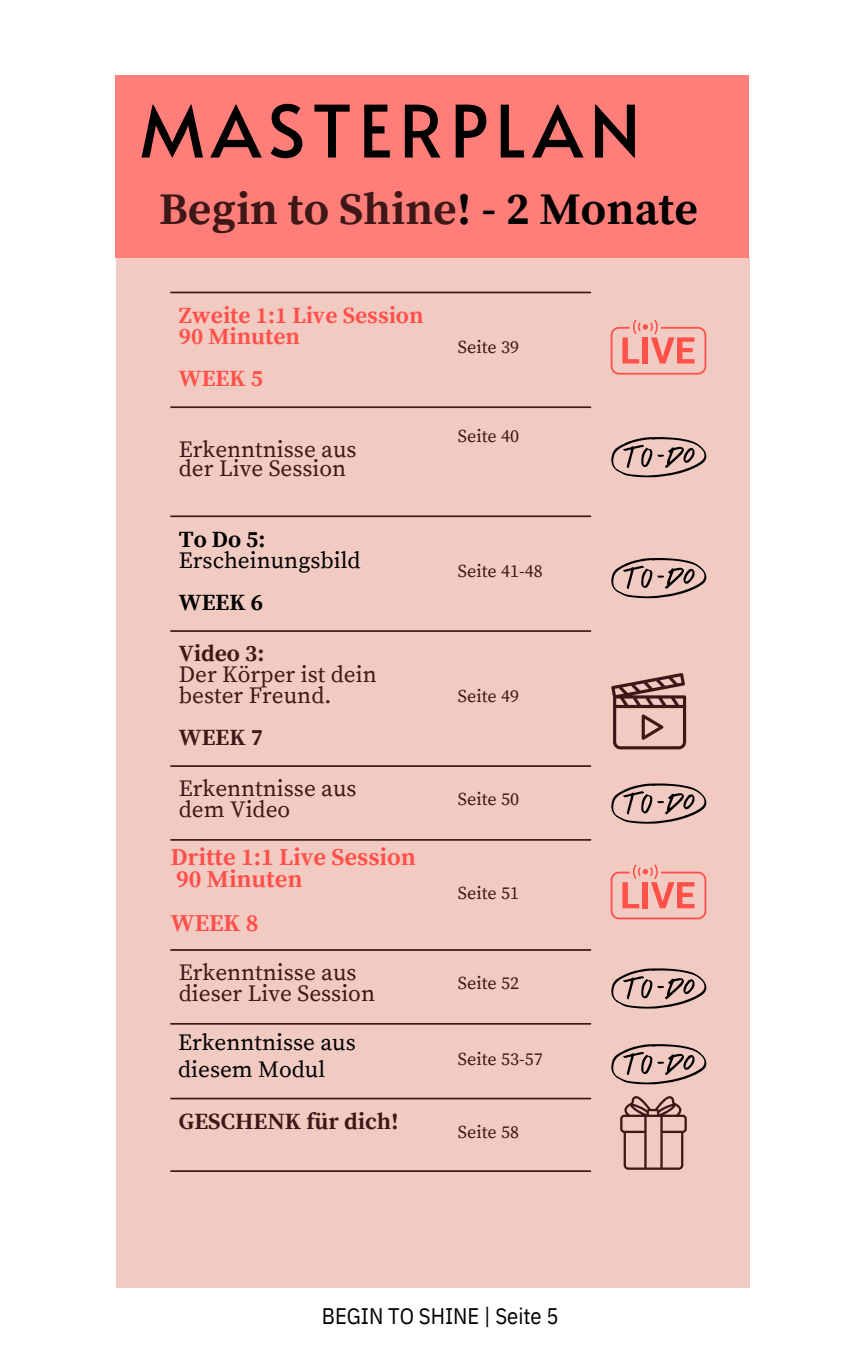
<style>
.page{position:relative;width:864px;height:1350px;background:#fff}
.page>*{position:absolute;margin:0;border:0;box-sizing:border-box;transform-origin:0 0}
.t1{font:72px "Alata";letter-spacing:.095em;color:#000}
.t2{font:700 45px "Source Serif Pro";color:#3e1817}
.t3{font:700 24.07px/22.1px "Source Serif Pro";color:#ff504a}
.t4{font:23.18px/20.9px "Source Serif Pro";color:#3e1817}
.t5{font:23.18px "Source Serif Pro";color:#000}
.t6{font:700 23.18px "Source Serif Pro";color:#ff504a}
.t7{font:700 23.18px "Source Serif Pro";color:#3e1817}
.t8{font:700 23.18px "Source Serif Pro";color:#000}
.t9{font:22.5px "IBM Plex Sans Cond";color:#000}
.t10{font:18px "Source Serif Pro";color:#3e1817}
.s1{color:#000}
</style>
<div class="page">
<div style="left:116px;top:258px;width:634px;height:1030px;background:#f1cac2"></div>
<div style="left:115px;top:76px;width:634px;height:182px;background:#ff7e79"></div>
<hr style="left:170px;top:292px;width:421px;height:1px;background:#3e1817">
<hr style="left:170px;top:406px;width:421px;height:2px;background:#3e1817">
<hr style="left:170px;top:515px;width:421px;height:2px;background:#3e1817">
<hr style="left:170px;top:630px;width:421px;height:2px;background:#3e1817">
<hr style="left:170px;top:765px;width:421px;height:2px;background:#3e1817">
<hr style="left:170px;top:839px;width:421px;height:2px;background:#3e1817">
<hr style="left:170px;top:949px;width:421px;height:2px;background:#3e1817">
<hr style="left:170px;top:1023px;width:421px;height:2px;background:#3e1817">
<hr style="left:170px;top:1098px;width:421px;height:1px;background:#3e1817">
<hr style="left:170px;top:1170px;width:421px;height:2px;background:#3e1817">
<svg style="left:611px;top:320px;width:95px;height:55px"></svg>
<svg style="left:611px;top:558px;width:96px;height:40px"></svg>
<svg style="left:611px;top:437px;width:96px;height:41px"></svg>
<svg style="left:611px;top:864px;width:95px;height:55px"></svg>
<svg style="left:611px;top:673px;width:75px;height:76px"></svg>
<svg style="left:611px;top:783px;width:96px;height:41px"></svg>
<svg style="left:620px;top:1096px;width:67px;height:74px"></svg>
<svg style="left:611px;top:1044px;width:96px;height:41px"></svg>
<svg style="left:611px;top:968px;width:96px;height:41px"></svg>
<p class="t1" style="left:140px;top:78px;width:502px">MASTERPLAN</p>
<p class="t2" style="left:159px;top:183px;width:541px">Begin to Shine<span class="s1">! - 2 Monate</span></p>
<h1 class="t6" style="left:179px;top:301px;width:246px">Zweite 1:1 Live Session</h1>
<h2 class="t6" style="left:179px;top:322px;width:123px">90 Minuten</h2>
<p class="t6" style="left:179px;top:364px;width:86px">WEEK 5</p>
<p class="t4" style="left:179px;top:440px;width:179px">Erkenntnisse aus</p>
<p class="t4" style="left:179px;top:459px;width:169px">der Live Session</p>
<p class="t8" style="left:179px;top:525px;width:88px">To Do 5:</p>
<p class="t5" style="left:179px;top:546px;width:183px">Erscheinungsbild</p>
<p class="t8" style="left:179px;top:588px;width:86px">WEEK 6</p>
<p class="t7" style="left:179px;top:640px;width:87px">Video 3:</p>
<p class="t4" style="left:179px;top:665px;width:199px">Der Körper ist dein bester Freund.</p>
<p class="t7" style="left:179px;top:724px;width:86px">WEEK 7</p>
<p class="t4" style="left:179px;top:779px;width:179px">Erkenntnisse aus</p>
<p class="t4" style="left:179px;top:800px;width:113px">dem Video</p>
<h4 class="t3" style="left:171px;top:847px;width:246px">Dritte 1:1 Live Session<br>90 Minuten</h4>
<h3 class="t3" style="left:171px;top:913px;width:89px">WEEK 8</h3>
<p class="t4" style="left:179px;top:963px;width:179px">Erkenntnisse aus</p>
<p class="t4" style="left:179px;top:984px;width:198px">dieser Live Session</p>
<p class="t5" style="left:178px;top:1029px;width:179px">Erkenntnisse aus</p>
<p class="t5" style="left:178px;top:1056px;width:149px">diesem Modul</p>
<p class="t7" style="left:179px;top:1108px;width:221px">GESCHENK für dich!</p>
<p class="t10" style="left:458px;top:336px;width:63px">Seite 39</p>
<p class="t10" style="left:458px;top:425px;width:63px">Seite 40</p>
<p class="t10" style="left:458px;top:560px;width:86px">Seite 41-48</p>
<p class="t10" style="left:458px;top:685px;width:63px">Seite 49</p>
<p class="t10" style="left:458px;top:789px;width:63px">Seite 50</p>
<p class="t10" style="left:458px;top:882px;width:63px">Seite 51</p>
<p class="t10" style="left:458px;top:973px;width:63px">Seite 52</p>
<p class="t10" style="left:458px;top:1048px;width:86px">Seite 53-57</p>
<p class="t10" style="left:458px;top:1121px;width:63px">Seite 58</p>
<p class="t9" style="left:322px;top:1301px;width:238px">BEGIN TO SHINE | Seite 5</p>
</div>
